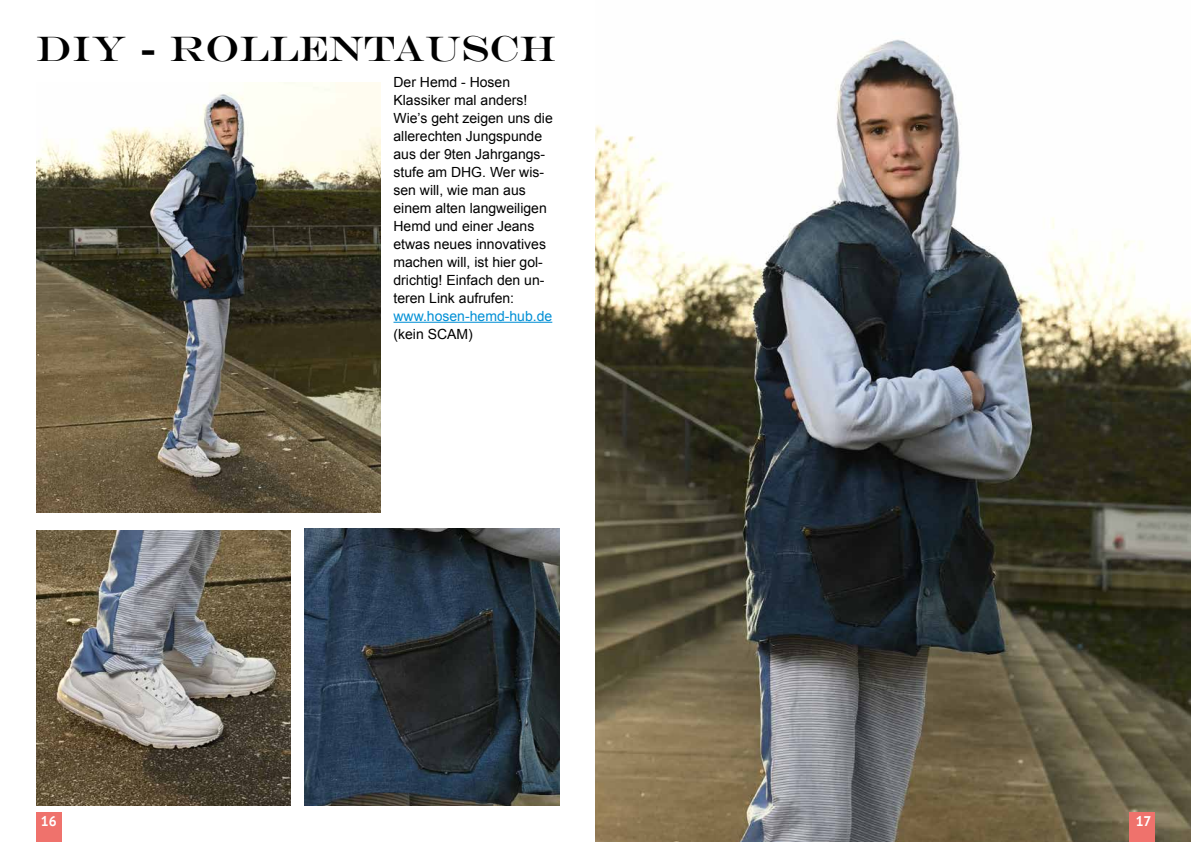
<style>
.page{position:relative;width:1191px;height:842px;background:#fff}
.page>*{position:absolute;margin:0;border:0;box-sizing:border-box;transform-origin:0 0}
.t1{font:36px "Engravers";color:#000}
.t2{font:14px/18px "Arial";color:#000}
.t3{font:14px "Arial";color:#008fd5}
.t4{font:700 14px "PT Sans";color:#fff}
</style>
<div class="page">
<img style="left:595px;top:39px;width:596px;height:803px">
<img style="left:36px;top:82px;width:345px;height:430px">
<img style="left:36px;top:531px;width:255px;height:274px">
<hr style="left:393px;top:322px;width:159px;height:1px;background:#008fd5">
<img style="left:304px;top:528px;width:255px;height:278px">
<div style="left:1129px;top:812px;width:26px;height:30px;background:#ef726c"></div>
<div style="left:36px;top:812px;width:26px;height:30px;background:#ef726c"></div>
<h1 class="t1" style="left:36px;top:27px;width:521px">DIY - ROLLENTAUSCH</h1>
<p class="t2" style="left:393px;top:73px;width:161px">Der Hemd - Hosen<br>Klassiker mal anders!<br>Wie’s geht zeigen uns die allerechten Jungspunde aus der 9ten Jahrgangs&shy;stufe am DHG. Wer wis&shy;sen will, wie man aus einem alten langweiligen<br>Hemd und einer Jeans etwas neues innovatives machen will, ist hier gol&shy;drichtig! Einfach den un&shy;teren Link aufrufen:</p>
<p class="t3" style="left:393px;top:307px;width:160px">www.hosen-hemd-hub.de</p>
<p class="t2" style="left:393px;top:325px;width:81px">(kein SCAM)</p>
<p class="t4" style="left:41px;top:811px;width:17px">16</p>
<p class="t4" style="left:1135px;top:811px;width:17px">17</p>
</div>
